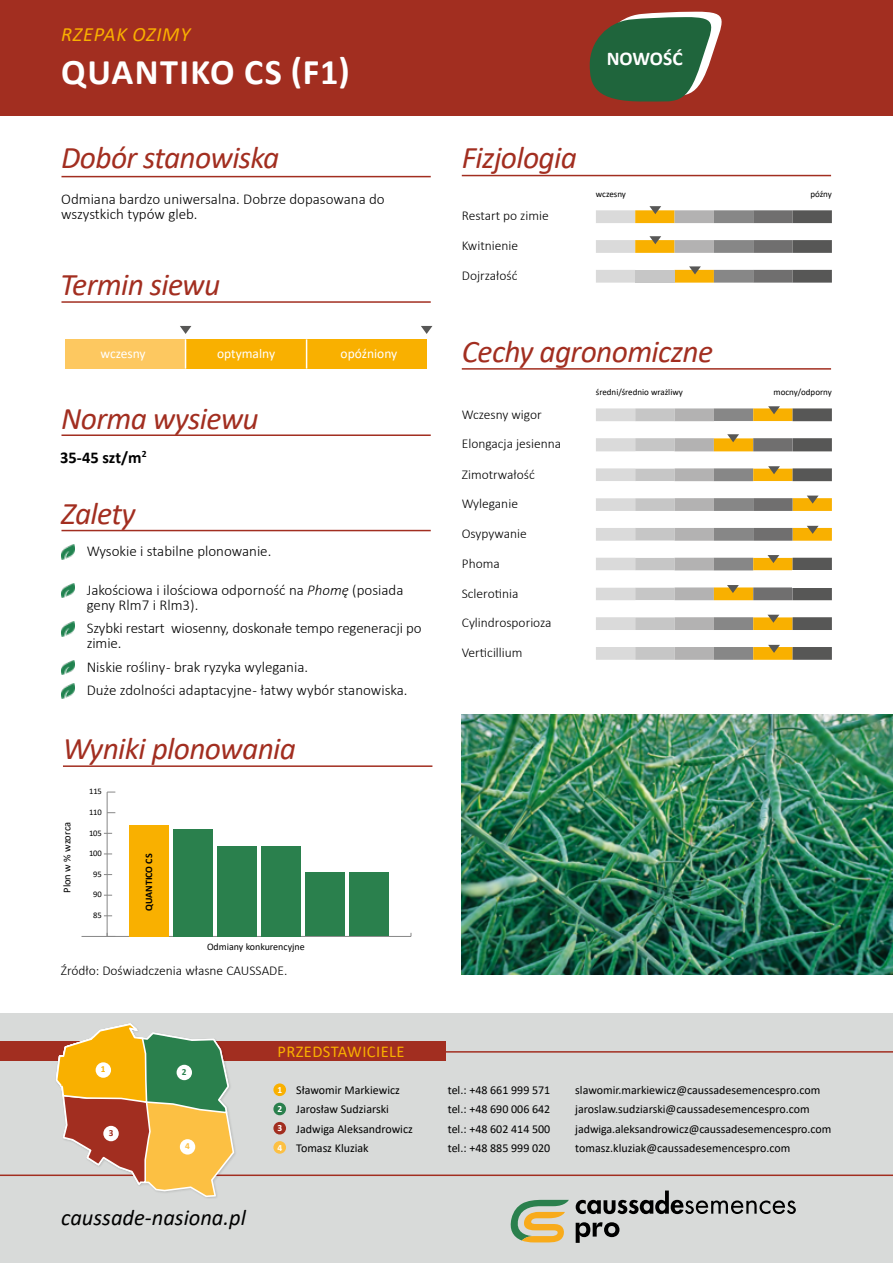
<style>
.page{position:relative;width:893px;height:1263px;background:#fff}
.page>*{position:absolute;margin:0;border:0;box-sizing:border-box;transform-origin:0 0}
.t1{font:700 36.15px "Calibri";letter-spacing:.04em;color:#fff}
.t2{font:italic 31.5px "Calibri";letter-spacing:-.02em;color:#a22e20}
.t3{font:italic 22.5px "Calibri";color:#000}
.t4{font:italic 20.25px "Calibri";letter-spacing:.04em;color:#f9b000}
.t5{font:700 19.5px "Calibri";color:#fff}
.t6{font:16.5px "Calibri";letter-spacing:.025em;color:#f9b000}
.t7{font:700 16.5px "Calibri";color:#000}
.t8{font:300 15px/15px "Calibri";color:#000}
.t9{font:300 13.5px "Calibri";color:#000}
.t10{font:13.5px "Calibri";color:#fff}
.t11{font:12px "Calibri";color:#000}
.t12{font:10.5px "Calibri";letter-spacing:-.005em;color:#000}
.t13{font:9.9px "Calibri";color:#000}
.t14{font:700 9.9px "Calibri";color:#000}
.t15{font:700 9.45px/19.2px "Calibri";color:#fff;text-align:justify}
.t16{font:700 9.3px "Calibri";color:#f9b000}
.t17{font:700 9.3px "Calibri";color:#fcc043}
.t18{font:700 9.3px "Calibri";color:#a22e20}
.t19{font:700 9.3px "Calibri";color:#2a804d}
.t20{font:9px "Calibri";color:#000}
.t21{font:8.55px "Calibri";color:#000}
.s1{font-style:italic}
</style>
<div class="page">
<div style="left:0;top:1013px;width:893px;height:250px;background:#d8dad9"></div>
<hr style="left:0;top:1051px;width:893px;height:1px;background:#a22e20">
<div style="left:0;top:1042px;width:446px;height:19px;background:#a22e20"></div>
<div style="left:0;top:0;width:893px;height:115px;background:#a22e20"></div>
<hr style="left:61px;top:434px;width:370px;height:2px;background:#a22e20">
<img style="left:61px;top:544px;width:13px;height:15px">
<img style="left:61px;top:583px;width:13px;height:15px">
<img style="left:61px;top:621px;width:13px;height:15px">
<img style="left:61px;top:660px;width:13px;height:15px">
<img style="left:61px;top:683px;width:13px;height:15px">
<hr style="left:61px;top:530px;width:370px;height:1px;background:#a22e20">
<div style="left:65px;top:339px;width:362px;height:30px;background:#fdc860"></div>
<div style="left:186px;top:339px;width:241px;height:30px;background:#f9b000"></div>
<hr style="left:185px;top:339px;width:1px;height:30px;background:#fff">
<hr style="left:306px;top:339px;width:1px;height:30px;background:#fff">
<svg style="left:180px;top:326px;width:11px;height:8px"></svg>
<svg style="left:421px;top:326px;width:11px;height:8px"></svg>
<hr style="left:61px;top:301px;width:370px;height:2px;background:#a22e20">
<hr style="left:61px;top:176px;width:370px;height:1px;background:#a22e20">
<hr style="left:462px;top:368px;width:369px;height:2px;background:#a22e20">
<hr style="left:462px;top:175px;width:369px;height:1px;background:#a22e20">
<svg style="left:596px;top:206px;width:236px;height:77px"></svg>
<div style="left:273px;top:1083px;width:13px;height:13px;background:#f9b000;border-radius:50%"></div>
<div style="left:273px;top:1103px;width:13px;height:12px;background:#2a804d;border-radius:50%"></div>
<div style="left:273px;top:1122px;width:13px;height:12px;background:#a22e20;border-radius:50%"></div>
<div style="left:273px;top:1141px;width:13px;height:13px;background:#fcc043;border-radius:50%"></div>
<svg style="left:576px;top:1190px;width:220px;height:24px"></svg>
<svg style="left:511px;top:1200px;width:58px;height:42px"></svg>
<svg style="left:576px;top:1222px;width:43px;height:21px"></svg>
<hr style="left:0;top:1174px;width:893px;height:2px;background:#a22e20">
<hr style="left:63px;top:765px;width:369px;height:2px;background:#a22e20">
<hr style="left:82px;top:936px;width:329px;height:1px;background:#878787">
<hr style="left:107px;top:792px;width:1px;height:144px;background:#878787">
<div style="left:349px;top:872px;width:40px;height:64px;background:#2a804d"></div>
<div style="left:305px;top:872px;width:40px;height:64px;background:#2a804d"></div>
<div style="left:261px;top:846px;width:40px;height:90px;background:#2a804d"></div>
<div style="left:217px;top:846px;width:40px;height:90px;background:#2a804d"></div>
<div style="left:173px;top:829px;width:40px;height:107px;background:#2a804d"></div>
<div style="left:129px;top:825px;width:40px;height:111px;background:#f9b000"></div>
<svg style="left:55px;top:1023px;width:180px;height:175px"></svg>
<div style="left:96px;top:1062px;width:15px;height:16px;background:#fff;border-radius:50%"></div>
<div style="left:180px;top:1139px;width:15px;height:15px;background:#fff;border-radius:50%"></div>
<div style="left:103px;top:1126px;width:16px;height:15px;background:#fff;border-radius:50%"></div>
<div style="left:177px;top:1065px;width:15px;height:15px;background:#fff;border-radius:50%"></div>
<img style="left:462px;top:714px;width:431px;height:261px">
<svg style="left:590px;top:11px;width:132px;height:91px"></svg>
<svg style="left:596px;top:406px;width:236px;height:254px"></svg>
<h3 class="t4" style="left:61px;top:20px;width:131px">RZEPAK OZIMY</h3>
<h1 class="t1" style="left:61px;top:47px;width:290px">QUANTIKO CS (F1)</h1>
<h2 class="t2" style="left:61px;top:136px;width:220px">Dobór stanowiska</h2>
<p class="t8" style="left:61px;top:192px;width:325px">Odmiana bardzo uniwersalna. Dobrze dopasowana do wszystkich typów gleb.</p>
<h2 class="t2" style="left:60px;top:262px;width:162px">Termin siewu</h2>
<p class="t10" style="left:101px;top:344px;width:47px">wczesny</p>
<p class="t10" style="left:217px;top:344px;width:60px">optymalny</p>
<p class="t10" style="left:341px;top:344px;width:58px">opóźniony</p>
<h2 class="t2" style="left:61px;top:396px;width:199px">Norma wysiewu</h2>
<h3 class="t7" style="left:60px;top:446px;width:88px">35-45 szt/m<sup>2</sup></h3>
<h2 class="t2" style="left:61px;top:492px;width:76px">Zalety</h2>
<p class="t8" style="left:87px;top:543px;width:186px">Wysokie i stabilne plonowanie.</p>
<p class="t8" style="left:87px;top:582px;width:318px">Jakościowa i ilościowa odporność na <span class="s1">Phomę</span> (posiada geny Rlm7 i Rlm3).</p>
<p class="t8" style="left:87px;top:620px;width:336px">Szybki restart wiosenny, doskonałe tempo regeneracji po zimie.</p>
<p class="t8" style="left:87px;top:655px;width:322px;line-height:23.5px">Niskie rośliny- brak ryzyka wylegania.<br>Duże zdolności adaptacyjne- łatwy wybór stanowiska.</p>
<h2 class="t2" style="left:63px;top:726px;width:235px">Wyniki plonowania</h2>
<p class="t21" style="left:89px;top:785px;width:14px">115</p>
<p class="t12" style="left:60px;top:893px;width:72px;rotate:-90deg">Plon w % wzorca</p>
<p class="t21" style="left:89px;top:806px;width:14px">110</p>
<p class="t21" style="left:89px;top:827px;width:14px">105</p>
<p class="t21" style="left:89px;top:847px;width:14px">100</p>
<p class="t21" style="left:93px;top:868px;width:10px">95</p>
<p class="t21" style="left:93px;top:889px;width:10px">90</p>
<p class="t21" style="left:93px;top:909px;width:10px">85</p>
<p class="t14" style="left:142px;top:911px;width:59px;rotate:-90deg">QUANTICO CS</p>
<p class="t13" style="left:207px;top:939px;width:99px">Odmiany konkurencyjne</p>
<p class="t9" style="left:61px;top:962px;width:228px">Źródło: Doświadczenia własne CAUSSADE.</p>
<p class="t16" style="left:101px;top:1063px;width:6px">1</p>
<p class="t19" style="left:182px;top:1065px;width:6px">2</p>
<h3 class="t6" style="left:277px;top:1040px;width:129px">PRZEDSTAWICIELE</h3>
<h3 class="t5" style="left:607px;top:45px;width:77px">NOWOŚĆ</h3>
<h2 class="t2" style="left:462px;top:136px;width:117px">Fizjologia</h2>
<p class="t9" style="left:462px;top:208px;width:89px">Restart po zimie</p>
<p class="t9" style="left:462px;top:237px;width:58px">Kwitnienie</p>
<p class="t9" style="left:462px;top:267px;width:57px">Dojrzałość</p>
<p class="t20" style="left:596px;top:187px;width:32px">wczesny</p>
<p class="t20" style="left:810px;top:187px;width:23px">późny</p>
<h2 class="t2" style="left:462px;top:329px;width:253px">Cechy agronomiczne</h2>
<p class="t9" style="left:462px;top:406px;width:82px">Wczesny wigor</p>
<p class="t9" style="left:462px;top:435px;width:101px">Elongacja jesienna</p>
<p class="t9" style="left:462px;top:466px;width:74px">Zimotrwałość</p>
<p class="t9" style="left:462px;top:495px;width:58px">Wyleganie</p>
<p class="t9" style="left:462px;top:525px;width:66px">Osypywanie</p>
<p class="t9" style="left:462px;top:555px;width:39px">Phoma</p>
<p class="t9" style="left:462px;top:585px;width:58px">Sclerotinia</p>
<p class="t9" style="left:462px;top:614px;width:91px">Cylindrosporioza</p>
<p class="t9" style="left:462px;top:644px;width:62px">Verticillium</p>
<p class="t20" style="left:596px;top:386px;width:89px">średni/średnio wrażliwy</p>
<p class="t20" style="left:773px;top:386px;width:60px">mocny/odporny</p>
<p class="t18" style="left:109px;top:1126px;width:6px">3</p>
<p class="t17" style="left:185px;top:1139px;width:6px">4</p>
<h3 class="t3" style="left:61px;top:1202px;width:186px">caussade-nasiona.pl</h3>
<p class="t15" style="left:277px;top:1080px;width:6px">1<br>2<br>3<br>4</p>
<p class="t11" style="left:296px;top:1081px;width:105px">Sławomir Markiewicz</p>
<p class="t11" style="left:448px;top:1081px;width:104px">tel.: +48 661 999 571</p>
<p class="t11" style="left:575px;top:1081px;width:247px">slawomir.markiewicz@caussadesemencespro.com</p>
<p class="t11" style="left:296px;top:1101px;width:94px">Jarosław Sudziarski</p>
<p class="t11" style="left:448px;top:1101px;width:104px">tel.: +48 690 006 642</p>
<p class="t11" style="left:575px;top:1101px;width:236px">jaroslaw.sudziarski@caussadesemencespro.com</p>
<p class="t11" style="left:296px;top:1120px;width:118px">Jadwiga Aleksandrowicz</p>
<p class="t11" style="left:448px;top:1120px;width:104px">tel.: +48 602 414 500</p>
<p class="t11" style="left:575px;top:1120px;width:257px">jadwiga.aleksandrowicz@caussadesemencespro.com</p>
<p class="t11" style="left:296px;top:1140px;width:74px">Tomasz Kluziak</p>
<p class="t11" style="left:448px;top:1140px;width:104px">tel.: +48 885 999 020</p>
<p class="t11" style="left:575px;top:1140px;width:217px">tomasz.kluziak@caussadesemencespro.com</p>
</div>
